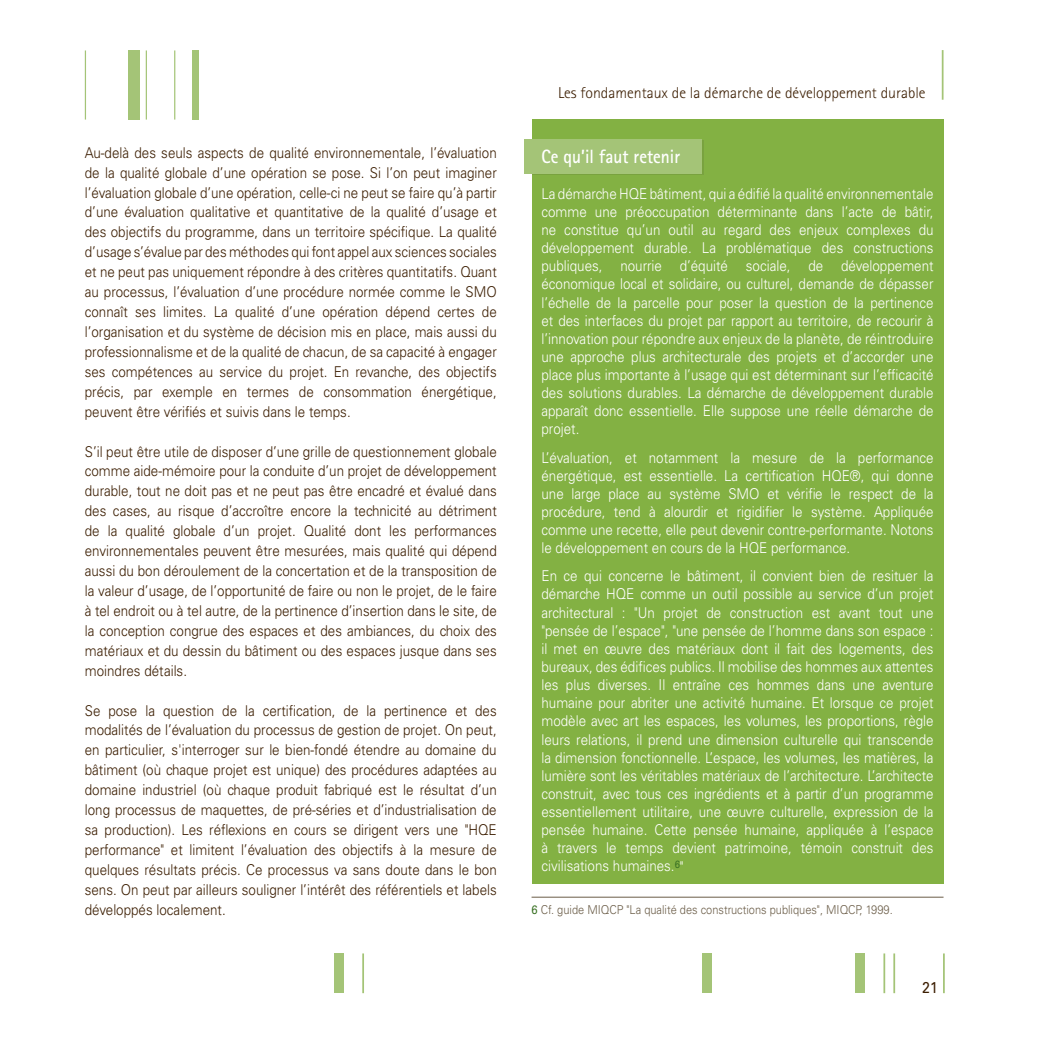
<style>
.page{position:relative;width:1042px;height:1042px;background:#fff}
.page>*{position:absolute;margin:0;border:0;box-sizing:border-box;transform-origin:0 0}
.t1{font:700 19.25px "Rotis Sans Serif";color:#fff;scale:.9 1}
.t2{font:300 15.75px "Rotis Sans Serif";color:#3c1e02}
.t3{font:15.75px "Univers LT Std";color:#3c1e02;scale:.9 1}
.t4{font:300 14.88px/19.9px "Univers LT Std";color:#3c1e02;text-align:justify;scale:.9 1}
.t5{font:300 14.88px/18.2px "Univers LT Std";color:#fff;text-align:justify;scale:.9 1}
.t6{font:300 12.25px "Univers LT Std";color:#6b5d48;scale:.9 1}
.s1{font-weight:400;color:#397123}
</style>
<div class="page">
<hr style="left:893px;top:953px;width:2px;height:40px;background:#a4c477">
<hr style="left:942px;top:953px;width:2px;height:40px;background:#a4c477">
<hr style="left:883px;top:953px;width:2px;height:40px;background:#a4c477">
<hr style="left:362px;top:953px;width:2px;height:40px;background:#a4c477">
<div style="left:855px;top:953px;width:10px;height:40px;background:#a4c477"></div>
<div style="left:701px;top:953px;width:10px;height:40px;background:#a4c477"></div>
<div style="left:334px;top:953px;width:10px;height:40px;background:#a4c477"></div>
<div style="left:531px;top:120px;width:412px;height:763px;background:#83b143"></div>
<div style="left:531px;top:140px;width:172px;height:35px;background:#a4c477"></div>
<div style="left:524px;top:139px;width:178px;height:34px;background:#a4c477"></div>
<hr style="left:531px;top:896px;width:412px;height:1px;background:#6b5d48">
<hr style="left:941px;top:50px;width:2px;height:50px;background:#a4c477">
<hr style="left:174px;top:50px;width:1px;height:69px;background:#a4c477">
<hr style="left:146px;top:50px;width:1px;height:69px;background:#a4c477">
<hr style="left:85px;top:50px;width:1px;height:69px;background:#a4c477">
<div style="left:192px;top:50px;width:7px;height:69px;background:#a4c477"></div>
<div style="left:129px;top:50px;width:11px;height:69px;background:#a4c477"></div>
<p class="t4" style="left:85px;top:142px;width:459px">Au-delà des seuls aspects de qualité environnementale, l’évaluation de la qualité globale d’une opération se pose. Si l’on peut imaginer l’évaluation globale d’une opération, celle-ci ne peut se faire qu’à partir d’une évaluation qualitative et quantitative de la qualité d’usage et des objectifs du programme, dans un territoire spécifique. La qualité d’usage s’évalue par des méthodes qui font appel aux sciences sociales et ne peut pas uniquement répondre à des critères quantitatifs. Quant au processus, l’évaluation d’une procédure normée comme le SMO connaît ses limites. La qualité d’une opération dépend certes de l’organisation et du système de décision mis en place, mais aussi du professionnalisme et de la qualité de chacun, de sa capacité à engager ses compétences au service du projet. En revanche, des objectifs précis, par exemple en termes de consommation énergétique, peuvent être vérifiés et suivis dans le temps.</p>
<p class="t4" style="left:85px;top:441px;width:459px">S’il peut être utile de disposer d’une grille de questionnement globale comme aide-mémoire pour la conduite d’un projet de développement durable, tout ne doit pas et ne peut pas être encadré et évalué dans des cases, au risque d’accroître encore la technicité au détriment de la qualité globale d’un projet. Qualité dont les performances environnementales peuvent être mesurées, mais qualité qui dépend aussi du bon déroulement de la concertation et de la transposition de la valeur d’usage, de l’opportunité de faire ou non le projet, de le faire à tel endroit ou à tel autre, de la pertinence d’insertion dans le site, de la conception congrue des espaces et des ambiances, du choix des matériaux et du dessin du bâtiment ou des espaces jusque dans ses moindres détails.</p>
<p class="t4" style="left:85px;top:700px;width:459px">Se pose la question de la certification, de la pertinence et des modalités de l’évaluation du processus de gestion de projet. On peut, en particulier, s'interroger sur le bien-fondé étendre au domaine du bâtiment (où chaque projet est unique) des procédures adaptées au domaine industriel (où chaque produit fabriqué est le résultat d’un long processus de maquettes, de pré-séries et d’industrialisation de sa production). Les réflexions en cours se dirigent vers une "HQE performance" et limitent l’évaluation des objectifs à la mesure de quelques résultats précis. Ce processus va sans doute dans le bon sens. On peut par ailleurs souligner l’intérêt des référentiels et labels développés localement.</p>
<p class="t2" style="left:558px;top:84px;width:369px">Les fondamentaux de la démarche de développement durable</p>
<p class="t1" style="left:541px;top:144px;width:155px">Ce qu’il faut retenir</p>
<p class="t5" style="left:541px;top:184px;width:437px">La démarche HQE bâtiment, qui a édifié la qualité environnementale comme une préoccupation déterminante dans l’acte de bâtir, ne constitue qu’un outil au regard des enjeux complexes du développement durable. La problématique des constructions publiques, nourrie d’équité sociale, de développement économique local et solidaire, ou culturel, demande de dépasser l’échelle de la parcelle pour poser la question de la pertinence et des interfaces du projet par rapport au territoire, de recourir à l’innovation pour répondre aux enjeux de la planète, de réintroduire une approche plus architecturale des projets et d’accorder une place plus importante à l’usage qui est déterminant sur l’efficacité des solutions durables. La démarche de développement durable apparaît donc essentielle. Elle suppose une réelle démarche de projet.</p>
<p class="t5" style="left:541px;top:448px;width:437px">L’évaluation, et notamment la mesure de la performance énergétique, est essentielle. La certification HQE®, qui donne une large place au système SMO et vérifie le respect de la procédure, tend à alourdir et rigidifier le système. Appliquée comme une recette, elle peut devenir contre-performante. Notons le développement en cours de la HQE performance.</p>
<p class="t5" style="left:541px;top:567px;width:437px">En ce qui concerne le bâtiment, il convient bien de resituer la démarche HQE comme un outil possible au service d’un projet architectural : "Un projet de construction est avant tout une "pensée de l’espace", "une pensée de l’homme dans son espace : il met en œuvre des matériaux dont il fait des logements, des bureaux, des édifices publics. Il mobilise des hommes aux attentes les plus diverses. Il entraîne ces hommes dans une aventure humaine pour abriter une activité humaine. Et lorsque ce projet modèle avec art les espaces, les volumes, les proportions, règle leurs relations, il prend une dimension culturelle qui transcende la dimension fonctionnelle. L’espace, les volumes, les matières, la lumière sont les véritables matériaux de l’architecture. L’architecte construit, avec tous ces ingrédients et à partir d’un programme essentiellement utilitaire, une œuvre culturelle, expression de la pensée humaine. Cette pensée humaine, appliquée à l’espace à travers le temps devient patrimoine, témoin construit des civilisations humaines.<sup>6</sup>"</p>
<p class="t6" style="left:531px;top:902px;width:403px"><span class="s1">6</span> Cf. guide MIQCP "La qualité des constructions publiques", MIQCP, 1999.</p>
<p class="t3" style="left:922px;top:978px;width:19px">21</p>
</div>
